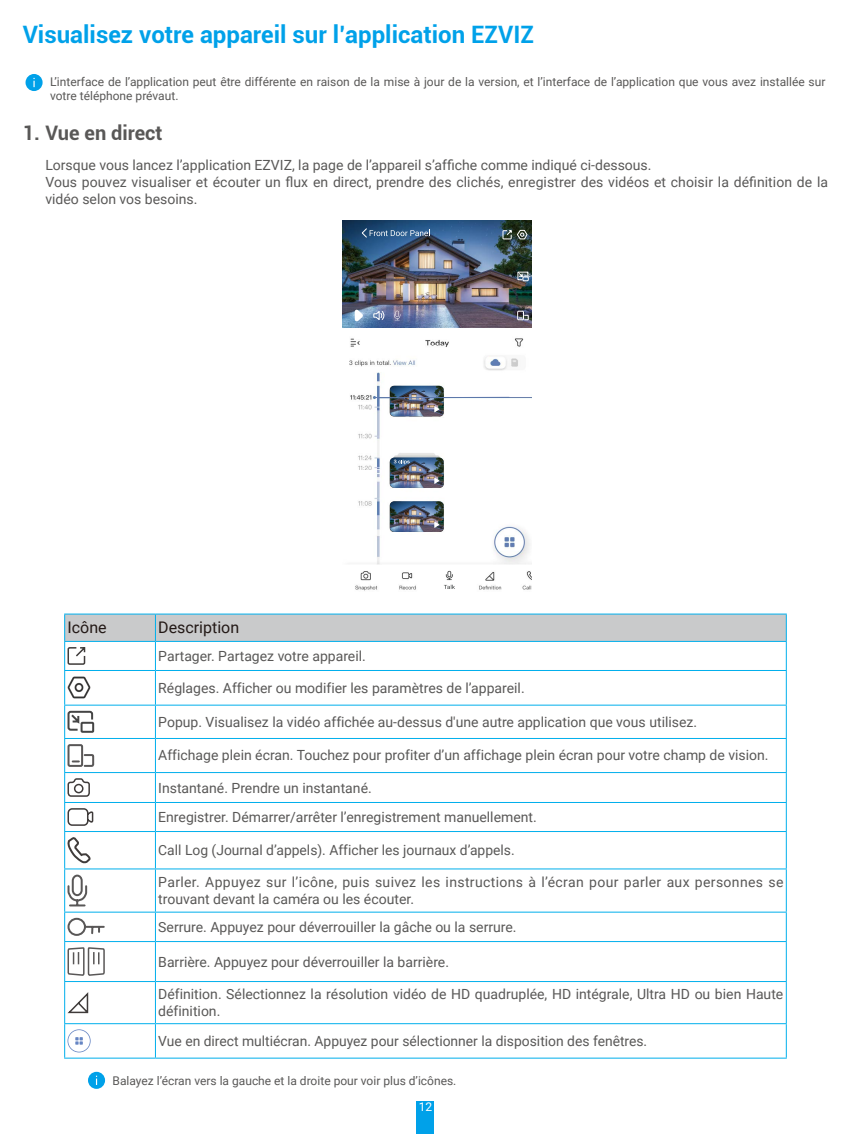
<style>
.page{position:relative;width:851px;height:1134px;background:#fff}
.page>*{position:absolute;margin:0;border:0;box-sizing:border-box;transform-origin:0 0}
.t1{font:700 24px "Roboto";color:#00a1e9}
.t2{font:700 20px "Roboto";color:#595857}
.t3{font:16px "Roboto";color:#231916}
.t4{font:14px/16.8px "Roboto";color:#595857}
.t5{font:14px/16.8px "Roboto";letter-spacing:.025em;color:#595857}
.t6{font:12px/14.4px "Roboto";color:#595857}
.t7{font:12px "Roboto";color:#fff}
</style>
<div class="page">
<div style="left:417px;top:1101px;width:17px;height:33px;background:#00a1e9"></div>
<div style="left:26px;top:74px;width:17px;height:17px;background:#00a1e9;border-radius:50%"></div>
<svg style="left:33px;top:78px;width:2px;height:9px"></svg>
<img style="left:342px;top:327px;width:189px;height:264px">
<img style="left:440px;top:566px;width:18px;height:25px">
<img style="left:390px;top:457px;width:53px;height:31px">
<svg style="left:434px;top:477px;width:5px;height:7px"></svg>
<svg style="left:393px;top:460px;width:16px;height:4px"></svg>
<img style="left:390px;top:501px;width:53px;height:31px">
<svg style="left:434px;top:521px;width:5px;height:7px"></svg>
<img style="left:390px;top:386px;width:53px;height:30px">
<svg style="left:434px;top:406px;width:5px;height:6px"></svg>
<img style="left:342px;top:220px;width:189px;height:107px">
<svg style="left:502px;top:230px;width:25px;height:9px"></svg>
<svg style="left:517px;top:311px;width:11px;height:9px"></svg>
<svg style="left:373px;top:310px;width:13px;height:11px"></svg>
<svg style="left:394px;top:311px;width:6px;height:10px"></svg>
<hr style="left:378px;top:397px;width:131px;height:1px;background:#5c78ab">
<svg style="left:361px;top:227px;width:69px;height:12px"></svg>
<svg style="left:517px;top:272px;width:11px;height:9px"></svg>
<svg style="left:352px;top:302px;width:14px;height:26px"></svg>
<hr style="left:64px;top:613px;width:91px;height:1px;background:#00afec">
<hr style="left:155px;top:613px;width:631px;height:1px;background:#00afec">
<hr style="left:64px;top:670px;width:91px;height:1px;background:#00afec">
<hr style="left:64px;top:671px;width:1px;height:34px;background:#00afec">
<hr style="left:155px;top:670px;width:631px;height:1px;background:#00afec">
<hr style="left:155px;top:671px;width:1px;height:34px;background:#00afec">
<hr style="left:785px;top:671px;width:1px;height:34px;background:#00afec">
<hr style="left:64px;top:705px;width:91px;height:1px;background:#00afec">
<hr style="left:64px;top:706px;width:1px;height:32px;background:#00afec">
<hr style="left:155px;top:705px;width:631px;height:1px;background:#00afec">
<hr style="left:155px;top:706px;width:1px;height:32px;background:#00afec">
<hr style="left:785px;top:706px;width:1px;height:32px;background:#00afec">
<hr style="left:64px;top:738px;width:91px;height:1px;background:#00afec">
<hr style="left:64px;top:739px;width:1px;height:33px;background:#00afec">
<hr style="left:155px;top:738px;width:631px;height:1px;background:#00afec">
<hr style="left:155px;top:739px;width:1px;height:33px;background:#00afec">
<hr style="left:785px;top:739px;width:1px;height:33px;background:#00afec">
<hr style="left:64px;top:772px;width:91px;height:1px;background:#00afec">
<hr style="left:155px;top:772px;width:631px;height:1px;background:#00afec">
<hr style="left:64px;top:802px;width:91px;height:1px;background:#00afec">
<hr style="left:155px;top:802px;width:631px;height:1px;background:#00afec">
<svg style="left:155px;top:773px;width:1px;height:58px"></svg>
<svg style="left:785px;top:773px;width:1px;height:58px"></svg>
<hr style="left:64px;top:831px;width:91px;height:1px;background:#00afec">
<hr style="left:64px;top:832px;width:1px;height:36px;background:#00afec">
<hr style="left:155px;top:831px;width:631px;height:1px;background:#00afec">
<hr style="left:155px;top:832px;width:1px;height:36px;background:#00afec">
<hr style="left:785px;top:832px;width:1px;height:36px;background:#00afec">
<hr style="left:64px;top:868px;width:91px;height:1px;background:#00afec">
<hr style="left:64px;top:869px;width:1px;height:43px;background:#00afec">
<hr style="left:155px;top:868px;width:631px;height:1px;background:#00afec">
<hr style="left:155px;top:869px;width:1px;height:43px;background:#00afec">
<hr style="left:785px;top:869px;width:1px;height:43px;background:#00afec">
<hr style="left:64px;top:912px;width:91px;height:1px;background:#00afec">
<hr style="left:155px;top:912px;width:631px;height:1px;background:#00afec">
<svg style="left:155px;top:913px;width:1px;height:28px"></svg>
<svg style="left:785px;top:913px;width:1px;height:28px"></svg>
<hr style="left:64px;top:941px;width:91px;height:1px;background:#00afec">
<hr style="left:64px;top:942px;width:1px;height:39px;background:#00afec">
<hr style="left:155px;top:941px;width:631px;height:1px;background:#00afec">
<hr style="left:155px;top:942px;width:1px;height:39px;background:#00afec">
<hr style="left:785px;top:942px;width:1px;height:39px;background:#00afec">
<hr style="left:64px;top:981px;width:91px;height:1px;background:#00afec">
<hr style="left:64px;top:982px;width:1px;height:41px;background:#00afec">
<hr style="left:155px;top:981px;width:631px;height:1px;background:#00afec">
<hr style="left:155px;top:982px;width:1px;height:41px;background:#00afec">
<hr style="left:785px;top:982px;width:1px;height:41px;background:#00afec">
<hr style="left:64px;top:1023px;width:91px;height:1px;background:#00afec">
<hr style="left:64px;top:1024px;width:1px;height:34px;background:#00afec">
<hr style="left:155px;top:1023px;width:631px;height:1px;background:#00afec">
<hr style="left:155px;top:1024px;width:1px;height:34px;background:#00afec">
<hr style="left:785px;top:1024px;width:1px;height:34px;background:#00afec">
<hr style="left:64px;top:1058px;width:91px;height:1px;background:#00afec">
<hr style="left:155px;top:1058px;width:631px;height:1px;background:#00afec">
<svg style="left:64px;top:614px;width:722px;height:56px"></svg>
<img style="left:67px;top:676px;width:23px;height:23px">
<svg style="left:67px;top:710px;width:28px;height:23px"></svg>
<svg style="left:64px;top:743px;width:31px;height:88px"></svg>
<svg style="left:67px;top:837px;width:24px;height:27px"></svg>
<svg style="left:67px;top:874px;width:21px;height:33px"></svg>
<svg style="left:64px;top:913px;width:42px;height:64px"></svg>
<svg style="left:67px;top:992px;width:22px;height:22px"></svg>
<svg style="left:67px;top:1029px;width:24px;height:23px"></svg>
<div style="left:68px;top:1030px;width:22px;height:22px;background:#fff;border-radius:50%"></div>
<svg style="left:75px;top:1037px;width:8px;height:8px"></svg>
<div style="left:88px;top:1072px;width:17px;height:17px;background:#00a1e9;border-radius:50%"></div>
<h1 class="t1" style="left:23px;top:18px;width:513px">Visualisez votre appareil sur l’application EZVIZ</h1>
<p class="t6" style="left:50px;top:74px;width:776px">L’interface de l’application peut être différente en raison de la mise à jour de la version, et l’interface de l’application que vous avez installée sur votre téléphone prévaut.</p>
<h2 class="t2" style="left:23px;top:119px;width:141px">1. Vue en direct</h2>
<p class="t4" style="left:45px;top:156px;width:784px">Lorsque vous lancez l’application EZVIZ, la page de l’appareil s’affiche comme indiqué ci-dessous.<br>Vous pouvez visualiser et écouter un flux en direct, prendre des clichés, enregistrer des vidéos et choisir la définition de la vidéo selon vos besoins.</p>
<p class="t3" style="left:67px;top:616px;width:41px">Icône</p>
<p class="t3" style="left:158px;top:616px;width:82px">Description</p>
<p class="t4" style="left:158px;top:647px;width:209px">Partager. Partagez votre appareil.</p>
<p class="t4" style="left:158px;top:679px;width:368px">Réglages. Afficher ou modifier les paramètres de l’appareil.</p>
<p class="t4" style="left:158px;top:713px;width:540px">Popup. Visualisez la vidéo affichée au-dessus d'une autre application que vous utilisez.</p>
<p class="t4" style="left:158px;top:747px;width:611px">Affichage plein écran. Touchez pour profiter d’un affichage plein écran pour votre champ de vision.</p>
<p class="t4" style="left:158px;top:772px;width:380px;line-height:29.4px">Instantané. Prendre un instantané.<br>Enregistrer. Démarrer/arrêter l’enregistrement manuellement.</p>
<p class="t4" style="left:158px;top:841px;width:358px">Call Log (Journal d’appels). Afficher les journaux d’appels.</p>
<p class="t5" style="left:158px;top:873px;width:626px">Parler. Appuyez sur l’icône, puis suivez les instructions à l’écran pour parler aux personnes se trouvant devant la caméra ou les écouter.</p>
<p class="t4" style="left:158px;top:918px;width:360px">Serrure. Appuyez pour déverrouiller la gâche ou la serrure.</p>
<p class="t4" style="left:158px;top:953px;width:292px">Barrière. Appuyez pour déverrouiller la barrière.</p>
<p class="t4" style="left:158px;top:985px;width:626px">Définition. Sélectionnez la résolution vidéo de HD quadruplée, HD intégrale, Ultra HD ou bien Haute définition.</p>
<p class="t4" style="left:158px;top:1032px;width:490px">Vue en direct multiécran. Appuyez pour sélectionner la disposition des fenêtres.</p>
<p class="t6" style="left:112px;top:1073px;width:345px">Balayez l’écran vers la gauche et la droite pour voir plus d’icônes.</p>
<p class="t7" style="left:418px;top:1099px;width:15px">12</p>
</div>
